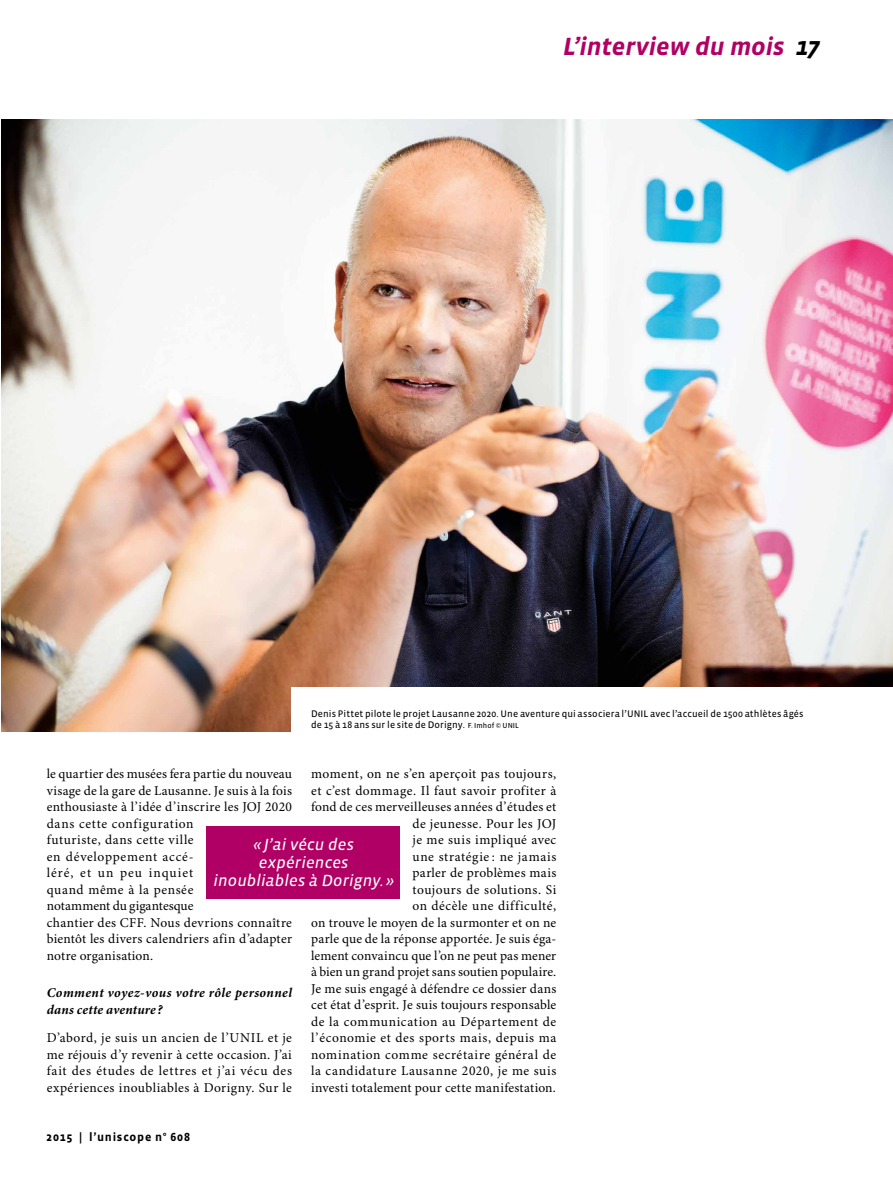
<style>
.page{position:relative;width:893px;height:1191px;background:#fff}
.page>*{position:absolute;margin:0;border:0;box-sizing:border-box;transform-origin:0 0}
.t1{font:italic 700 25.5px "Vista Sans";letter-spacing:-.01em;color:#b10065}
.t2{font:italic 16.5px/18px "Vista Sans Reg";letter-spacing:.005em;color:#fff;text-align:center}
.t3{font:13.5px/16.5px "Minion Pro";letter-spacing:.025em;color:#000}
.t4{font:italic 700 13.5px/16.5px "Minion Pro";letter-spacing:.025em;color:#000}
.t5{font:700 12px "Vista Sans";letter-spacing:.065em;color:#000}
.t6{font:9.75px/11.2px "Vista Sans Reg";letter-spacing:.01em;color:#000}
.s1{color:#000}
.s2{font-size:7.5px}
</style>
<div class="page">
<img style="left:1px;top:119px;width:892px;height:612px">
<div style="left:206px;top:826px;width:194px;height:73px;background:#b10065"></div>
<div style="left:292px;top:687px;width:601px;height:68px;background:#fff"></div>
<h1 class="t1" style="left:563px;top:33px;width:259px">L’interview du mois <span class="s1">17</span></h1>
<p class="t6" style="left:311px;top:708px;width:494px">Denis Pittet pilote le projet Lausanne 2020. Une aventure qui associera l’UNIL avec l’accueil de 1500 athlètes âgés de 15 à 18 ans sur le site de Dorigny. <span class="s2">F. Imhof © UNIL</span></p>
<p class="t3" style="left:311px;top:766px;width:247px;text-align:right">moment, on ne s’en aperçoit pas toujours, et c’est dommage. Il faut savoir profiter à fond de ces merveilleuses années d’études et de jeunesse. Pour les JOJ<br>je me suis impliqué avec<br>une stratégie : ne jamais<br>parler de problèmes mais<br>toujours de solutions. Si<br>on décèle une difficulté,<br>on trouve le moyen de la surmonter et on ne parle que de la réponse apportée. Je suis éga&shy;lement convaincu que l’on ne peut pas mener à bien un grand projet sans soutien populaire.<br>Je me suis engagé à défendre ce dossier dans cet état d’esprit. Je suis toujours responsable de la communication au Département de l’économie et des sports mais, depuis ma nomination comme secrétaire général de la candidature Lausanne 2020, je me suis investi totalement pour cette manifestation.</p>
<p class="t3" style="left:47px;top:766px;width:247px">le quartier des musées fera partie du nouveau visage de la gare de Lausanne. Je suis à la fois enthousiaste à l’idée d’inscrire les JOJ 2020 dans cette configuration<br>futuriste, dans cette ville<br>en développement accé-<br>léré, et un peu inquiet<br>quand même à la pensée<br>notamment du gigantesque<br>chantier des CFF. Nous devrions connaître bientôt les divers calendriers afin d’adapter notre organisation.</p>
<p class="t4" style="left:47px;top:985px;width:247px">Comment voyez-vous votre rôle personnel dans cette aventure ?</p>
<p class="t3" style="left:47px;top:1030px;width:247px;text-align:justify">D’abord, je suis un ancien de l’UNIL et je me réjouis d’y revenir à cette occasion. J’ai fait des études de lettres et j’ai vécu des expériences inoubliables à Dorigny. Sur le</p>
<p class="t2" style="left:213px;top:836px;width:182px">« J’ai vécu des expériences inoubliables à Dorigny. »</p>
<p class="t5" style="left:46px;top:1130px;width:146px">2015 | l’uniscope n° 608</p>
</div>
